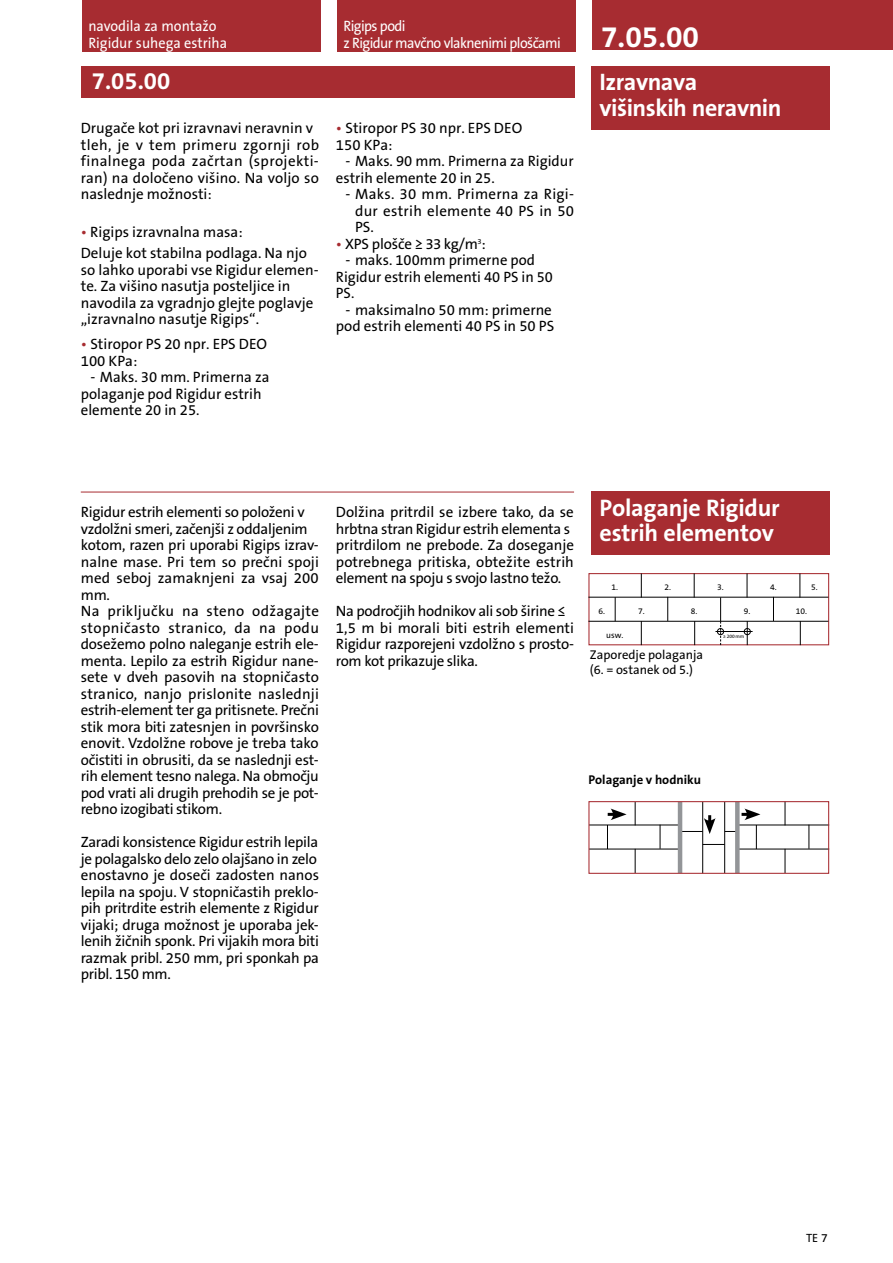
<style>
.page{position:relative;width:893px;height:1263px;background:#fff}
.page>*{position:absolute;margin:0;border:0;box-sizing:border-box;transform-origin:0 0}
.t1{font:700 30px "The Sans B7";color:#fff}
.t2{font:700 24px/25.5px "The Sans B7";letter-spacing:-.01em;color:#fff}
.t3{font:15px/16.5px "The Sans B5 Plain";color:#000}
.t4{font:15px/16.5px "The Sans B5 Plain";letter-spacing:-.02em;color:#000}
.t5{font:15px/17px "The Sans B5 Plain";letter-spacing:-.04em;color:#fff;scale:.95 1}
.t6{font:15px/17px "The Sans B5 Plain";color:#fff;scale:.95 1}
.t7{font:12.75px/15px "The Sans B5 Plain";color:#000}
.t8{font:700 12.75px "The Sans B7";color:#000}
.t9{font:12px "The Sans B5 Plain";color:#000}
.t10{font:8.55px "The Sans B5 Plain";color:#000}
.t11{font:4.95px "The Sans B5 Plain";color:#000}
.s1{color:#a72c31}
</style>
<div class="page">
<div style="left:82px;top:0;width:238px;height:51px;background:#a72c31"></div>
<div style="left:337px;top:0;width:239px;height:51px;background:#a72c31"></div>
<div style="left:593px;top:0;width:300px;height:50px;background:#a72c31"></div>
<div style="left:81px;top:66px;width:493px;height:32px;background:#a72c31"></div>
<div style="left:591px;top:66px;width:238px;height:64px;background:#a72c31"></div>
<div style="left:591px;top:491px;width:238px;height:64px;background:#a72c31"></div>
<hr style="left:81px;top:492px;width:493px;height:1px;background:#a72c31">
<div style="left:588px;top:573px;width:241px;height:72px;border:1px solid #a72c31"></div>
<hr style="left:588px;top:597px;width:240px;height:1px;background:#000">
<hr style="left:588px;top:621px;width:240px;height:1px;background:#000">
<svg style="left:641px;top:573px;width:1px;height:25px"></svg>
<svg style="left:694px;top:573px;width:1px;height:25px"></svg>
<svg style="left:747px;top:573px;width:1px;height:25px"></svg>
<svg style="left:799px;top:573px;width:1px;height:25px"></svg>
<svg style="left:615px;top:597px;width:1px;height:24px"></svg>
<svg style="left:667px;top:597px;width:1px;height:24px"></svg>
<svg style="left:773px;top:598px;width:1px;height:23px"></svg>
<svg style="left:641px;top:621px;width:1px;height:24px"></svg>
<svg style="left:694px;top:621px;width:1px;height:24px"></svg>
<svg style="left:747px;top:621px;width:1px;height:24px"></svg>
<svg style="left:800px;top:621px;width:1px;height:24px"></svg>
<svg style="left:720px;top:597px;width:1px;height:48px"></svg>
<hr style="left:715px;top:631px;width:38px;height:1px;background:#000">
<div style="left:717px;top:628px;width:7px;height:7px;border:1px solid #000;border-radius:50%"></div>
<div style="left:744px;top:628px;width:7px;height:7px;border:1px solid #000;border-radius:50%"></div>
<svg style="left:635px;top:803px;width:1px;height:21px"></svg>
<hr style="left:589px;top:824px;width:92px;height:1px;background:#000">
<hr style="left:589px;top:848px;width:90px;height:1px;background:#000">
<hr style="left:702px;top:802px;width:1px;height:71px;background:#000">
<svg style="left:660px;top:825px;width:1px;height:24px"></svg>
<svg style="left:635px;top:849px;width:1px;height:23px"></svg>
<svg style="left:607px;top:808px;width:20px;height:41px"></svg>
<hr style="left:724px;top:802px;width:1px;height:71px;background:#000">
<svg style="left:784px;top:803px;width:1px;height:21px"></svg>
<hr style="left:738px;top:824px;width:91px;height:1px;background:#000">
<hr style="left:737px;top:848px;width:92px;height:1px;background:#000">
<svg style="left:808px;top:825px;width:1px;height:24px"></svg>
<svg style="left:784px;top:849px;width:1px;height:23px"></svg>
<svg style="left:682px;top:808px;width:78px;height:41px"></svg>
<hr style="left:678px;top:802px;width:4px;height:71px;background:#939598">
<div style="left:735px;top:802px;width:5px;height:71px;background:#939598"></div>
<div style="left:588px;top:801px;width:241px;height:73px;border:1px solid #a72c31"></div>
<p class="t6" style="left:88px;top:18px;width:148px">navodila za montažo<br>Rigidur suhega estriha</p>
<p class="t5" style="left:343px;top:18px;width:230px">Rigips podi<br>z Rigidur mavčno vlaknenimi ploščami</p>
<h1 class="t1" style="left:601px;top:18px;width:99px">7.05.00</h1>
<h2 class="t2" style="left:92px;top:68px;width:80px">7.05.00</h2>
<h2 class="t2" style="left:600px;top:70px;width:183px">Izravnava višinskih neravnin</h2>
<p class="t3" style="left:81px;top:120px;width:240px">Drugače kot pri izravnavi neravnin v tleh, je v tem primeru zgornji rob finalnega poda začrtan (sprojekti&shy;ran) na določeno višino. Na voljo so naslednje možnosti:</p>
<p class="t3" style="left:81px;top:222px;width:228px;line-height:20.7px"><span class="s1">•</span> Rigips izravnalna masa:<br>Deluje kot stabilna podlaga. Na njo</p>
<p class="t3" style="left:81px;top:262px;width:239px">so lahko uporabi vse Rigidur elemen&shy;te. Za višino nasutja posteljice in navodila za vgradnjo glejte poglavje „izravnalno nasutje Rigips“.</p>
<p class="t3" style="left:81px;top:336px;width:188px"><span class="s1">•</span> Stiropor PS 20 npr. EPS DEO<br>100 KPa:</p>
<p class="t3" style="left:81px;top:369px;width:190px;text-indent:10px">- Maks. 30 mm. Primerna za polaganje pod Rigidur estrih elemente 20 in 25.</p>
<p class="t3" style="left:336px;top:120px;width:188px"><span class="s1">•</span> Stiropor PS 30 npr. EPS DEO<br>150 KPa:</p>
<p class="t3" style="left:336px;top:153px;width:239px;text-indent:10px">- Maks. 90 mm. Primerna za Rigidur estrih elemente 20 in 25.</p>
<p class="t3" style="left:355px;top:186px;width:221px;text-align:justify;text-indent:-10px">- Maks. 30 mm. Primerna za Rigi&shy;dur estrih elemente 40 PS in 50<br>PS.</p>
<p class="t3" style="left:336px;top:236px;width:151px"><span class="s1">•</span> XPS plošče ≥ 33 kg/m<sup>3</sup>:</p>
<p class="t3" style="left:336px;top:252px;width:219px;text-indent:10px">- maks. 100mm primerne pod<br>Rigidur estrih elementi 40 PS in 50<br>PS.</p>
<p class="t3" style="left:336px;top:302px;width:220px;text-align:center">- maksimalno 50 mm: primerne pod estrih elementi 40 PS in 50 PS</p>
<p class="t3" style="left:81px;top:504px;width:240px">Rigidur estrih elementi so položeni v vzdolžni smeri, začenjši z oddaljenim kotom, razen pri uporabi Rigips izrav&shy;nalne mase. Pri tem so prečni spoji med seboj zamaknjeni za vsaj 200 mm.<br>Na priključku na steno odžagajte stopničasto stranico, da na podu dosežemo polno naleganje estrih ele&shy;menta. Lepilo za estrih Rigidur nane&shy;sete v dveh pasovih na stopničasto stranico, nanjo prislonite naslednji estrih-element ter ga pritisnete. Prečni stik mora biti zatesnjen in površinsko enovit. Vzdolžne robove je treba tako očistiti in obrusiti, da se naslednji est&shy;rih element tesno nalega. Na območju pod vrati ali drugih prehodih se je pot&shy;rebno izogibati stikom.</p>
<p class="t4" style="left:81px;top:834px;width:240px">Zaradi konsistence Rigidur estrih lepila je polagalsko delo zelo olajšano in zelo enostavno je doseči zadosten nanos lepila na spoju. V stopničastih preklo&shy;pih pritrdite estrih elemente z Rigidur vijaki; druga možnost je uporaba jek&shy;lenih žičnih sponk. Pri vijakih mora biti razmak pribl. 250 mm, pri sponkah pa pribl. 150 mm.</p>
<p class="t3" style="left:336px;top:504px;width:240px">Dolžina pritrdil se izbere tako, da se hrbtna stran Rigidur estrih elementa s pritrdilom ne prebode. Za doseganje potrebnega pritiska, obtežite estrih element na spoju s svojo lastno težo.</p>
<p class="t4" style="left:336px;top:603px;width:240px">Na področjih hodnikov ali sob širine ≤ 1,5 m bi morali biti estrih elementi Rigidur razporejeni vzdolžno s prosto&shy;rom kot prikazuje slika.</p>
<h2 class="t2" style="left:600px;top:495px;width:182px">Polaganje Rigidur estrih elementov</h2>
<p class="t10" style="left:612px;top:582px;width:8px">1.</p>
<p class="t10" style="left:664px;top:582px;width:8px">2.</p>
<p class="t10" style="left:717px;top:582px;width:8px">3.</p>
<p class="t10" style="left:770px;top:582px;width:8px">4.</p>
<p class="t10" style="left:811px;top:582px;width:8px">5.</p>
<p class="t10" style="left:598px;top:606px;width:8px">6.</p>
<p class="t10" style="left:638px;top:606px;width:8px">7.</p>
<p class="t10" style="left:691px;top:606px;width:8px">8.</p>
<p class="t10" style="left:744px;top:606px;width:8px">9.</p>
<p class="t10" style="left:796px;top:606px;width:13px">10.</p>
<p class="t10" style="left:606px;top:630px;width:19px">usw.</p>
<p class="t11" style="left:723px;top:633px;width:23px">≥ 200mm</p>
<p class="t7" style="left:590px;top:647px;width:115px">Zaporedje polaganja (6. = ostanek od 5.)</p>
<p class="t8" style="left:588px;top:772px;width:114px">Polaganje v hodniku</p>
<p class="t9" style="left:806px;top:1230px;width:23px">TE 7</p>
</div>
